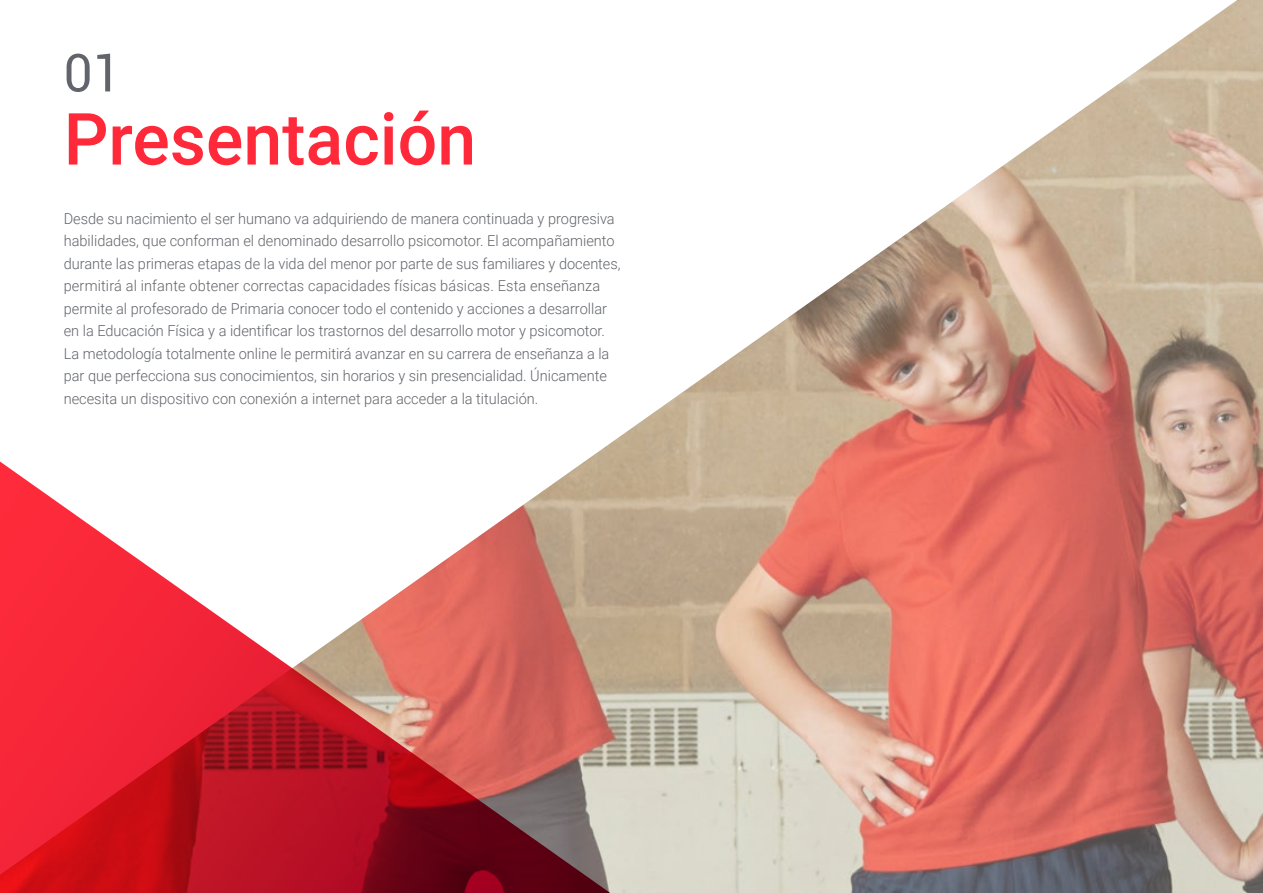
<style>
.page{position:relative;width:1263px;height:893px;background:#fff}
.page>*{position:absolute;margin:0;border:0;box-sizing:border-box;transform-origin:0 0}
.t1{font:500 72px "Roboto";color:#ff293a}
.t2{font:52.5px "Roboto";color:#61646a}
.t3{font:300 15px/22.5px "Roboto";color:#61646a}
</style>
<div class="page">
<img style="left:607px;top:0;width:656px;height:893px">
<svg style="left:0;top:446px;width:640px;height:447px"></svg>
<h2 class="t2" style="left:64px;top:36px;width:59px">01</h2>
<h1 class="t1" style="left:64px;top:89px;width:414px">Presentación</h1>
<p class="t3" style="left:64px;top:207px;width:558px">Desde su nacimiento el ser humano va adquiriendo de manera continuada y progresiva habilidades, que conforman el denominado desarrollo psicomotor. El acompañamiento durante las primeras etapas de la vida del menor por parte de sus familiares y docentes, permitirá al infante obtener correctas capacidades físicas básicas. Esta enseñanza permite al profesorado de Primaria conocer todo el contenido y acciones a desarrollar en la Educación Física y a identificar los trastornos del desarrollo motor y psicomotor.<br>La metodología totalmente online le permitirá avanzar en su carrera de enseñanza a la par que perfecciona sus conocimientos, sin horarios y sin presencialidad. Únicamente necesita un dispositivo con conexión a internet para acceder a la titulación.</p>
</div>
